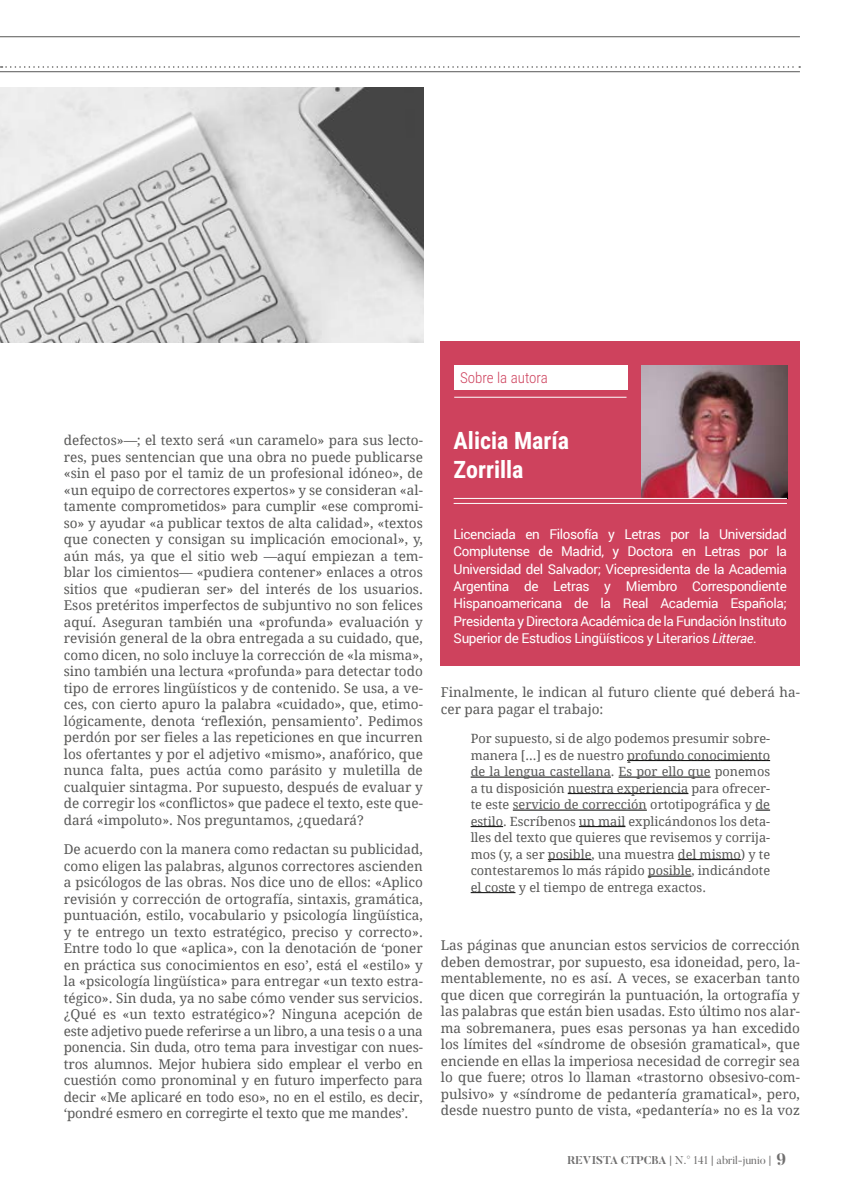
<style>
.page{position:relative;width:851px;height:1191px;background:#fff}
.page>*{position:absolute;margin:0;border:0;box-sizing:border-box;transform-origin:0 0}
.t1{font:700 24px/29.2px "Roboto Condensed";color:#fff}
.t2{font:300 15px "Roboto Condensed";color:#ce425d}
.t3{font:13.5px/16.5px "Droid Serif";color:#575756;text-align:justify}
.t4{font:13.5px/17.2px "Roboto";letter-spacing:-.03em;color:#fff;text-align:justify}
.t5{font:12.75px/16.5px "Droid Serif";color:#575756;text-align:justify}
.t6{font:11.25px "Butler";color:#706f6f}
.s1{font-style:italic}
.s2{font-weight:700}
.s3{font-weight:700;font-size:16.5px}
</style>
<div class="page">
<img style="left:0;top:87px;width:423px;height:255px">
<hr style="left:0;top:36px;width:799px;height:1px;background:#575756">
<hr style="left:0;top:71px;width:799px;height:1px;background:#575756">
<hr style="left:627px;top:760px;width:143px;height:1px;background:#000">
<hr style="left:470px;top:776px;width:140px;height:1px;background:#000">
<hr style="left:618px;top:776px;width:92px;height:1px;background:#000">
<hr style="left:567px;top:793px;width:121px;height:1px;background:#000">
<hr style="left:512px;top:809px;width:134px;height:1px;background:#000">
<svg style="left:755px;top:809px;width:15px;height:1px"></svg>
<hr style="left:470px;top:826px;width:33px;height:1px;background:#000">
<hr style="left:578px;top:826px;width:47px;height:1px;background:#000">
<hr style="left:547px;top:859px;width:44px;height:1px;background:#000">
<hr style="left:677px;top:859px;width:63px;height:1px;background:#000">
<hr style="left:647px;top:875px;width:44px;height:1px;background:#000">
<hr style="left:470px;top:892px;width:45px;height:1px;background:#000">
<div style="left:441px;top:341px;width:358px;height:324px;background:#ce425d"></div>
<img style="left:641px;top:365px;width:146px;height:133px">
<hr style="left:454px;top:397px;width:172px;height:1px;background:#fff">
<div style="left:454px;top:365px;width:174px;height:25px;background:#fff"></div>
<hr style="left:453px;top:498px;width:333px;height:1px;background:#fff">
<hr style="left:453px;top:503px;width:333px;height:1px;background:#fff">
<svg style="left:0;top:66px;width:800px;height:2px"></svg>
<p class="t2" style="left:460px;top:367px;width:89px">Sobre la autora</p>
<p class="t3" style="left:64px;top:432px;width:360px">defectos»—; el texto será «un caramelo» para sus lecto&shy;res, pues sentencian que una obra no puede publicarse «sin el paso por el tamiz de un profesional idóneo», de «un equipo de correctores expertos» y se consideran «al&shy;tamente comprometidos» para cumplir «ese compromi&shy;so» y ayudar «a publicar textos de alta calidad», «textos que conecten y consigan su implicación emocional», y, aún más, ya que el sitio web —aquí empiezan a tem&shy;blar los cimientos— «pudiera contener» enlaces a otros sitios que «pudieran ser» del interés de los usuarios.<br>Esos pretéritos imperfectos de subjuntivo no son felices aquí. Aseguran también una «profunda» evaluación y revisión general de la obra entregada a su cuidado, que, como dicen, no solo incluye la corrección de «la misma», sino también una lectura «profunda» para detectar todo tipo de errores lingüísticos y de contenido. Se usa, a ve&shy;ces, con cierto apuro la palabra «cuidado», que, etimo&shy;lógicamente, denota ‘reflexión, pensamiento’. Pedimos perdón por ser fieles a las repeticiones en que incurren los ofertantes y por el adjetivo «mismo», anafórico, que nunca falta, pues actúa como parásito y muletilla de cualquier sintagma. Por supuesto, después de evaluar y de corregir los «conflictos» que padece el texto, este que&shy;dará «impoluto». Nos preguntamos, ¿quedará?</p>
<p class="t3" style="left:64px;top:841px;width:360px">De acuerdo con la manera como redactan su publicidad, como eligen las palabras, algunos correctores ascienden a psicólogos de las obras. Nos dice uno de ellos: «Aplico revisión y corrección de ortografía, sintaxis, gramática, puntuación, estilo, vocabulario y psicología lingüística, y te entrego un texto estratégico, preciso y correcto».<br>Entre todo lo que «aplica», con la denotación de ‘poner en práctica sus conocimientos en eso’, está el «estilo» y la «psicología lingüística» para entregar «un texto estra&shy;tégico». Sin duda, ya no sabe cómo vender sus servicios. ¿Qué es «un texto estratégico»? Ninguna acepción de este adjetivo puede referirse a un libro, a una tesis o a una ponencia. Sin duda, otro tema para investigar con nues&shy;tros alumnos. Mejor hubiera sido emplear el verbo en cuestión como pronominal y en futuro imperfecto para decir «Me aplicaré en todo eso», no en el estilo, es decir, ‘pondré esmero en corregirte el texto que me mandes’.</p>
<p class="t1" style="left:453px;top:425px;width:117px">Alicia María<br>Zorrilla</p>
<p class="t4" style="left:453px;top:525px;width:335px">Licenciada en Filosofía y Letras por la Universidad Complutense de Madrid, y Doctora en Letras por la Universidad del Salvador; Vicepresidenta de la Academia Argentina de Letras y Miembro Correspondiente Hispanoamericana de la Real Academia Española; Presidenta y Directora Académica de la Fundación Instituto Superior de Estudios Lingüísticos y Literarios <span class="s1">Litterae</span>.</p>
<p class="t3" style="left:441px;top:684px;width:360px">Finalmente, le indican al futuro cliente qué deberá ha&shy;cer para pagar el trabajo:</p>
<p class="t5" style="left:470px;top:730px;width:301px">Por supuesto, si de algo podemos presumir sobre&shy;manera [...] es de nuestro profundo conocimiento de la lengua castellana. Es por ello que ponemos a tu disposición nuestra experiencia para ofrecer&shy;te este servicio de corrección ortotipográfica y de estilo. Escríbenos un mail explicándonos los deta&shy;lles del texto que quieres que revisemos y corrija&shy;mos (y, a ser posible, una muestra del mismo) y te contestaremos lo más rápido posible, indicándote el coste y el tiempo de entrega exactos.</p>
<p class="t3" style="left:441px;top:937px;width:360px">Las páginas que anuncian estos servicios de corrección deben demostrar, por supuesto, esa idoneidad, pero, la&shy;mentablemente, no es así. A veces, se exacerban tanto que dicen que corregirán la puntuación, la ortografía y las palabras que están bien usadas. Esto último nos alar&shy;ma sobremanera, pues esas personas ya han excedido los límites del «síndrome de obsesión gramatical», que enciende en ellas la imperiosa necesidad de corregir sea lo que fuere; otros lo llaman «trastorno obsesivo-com&shy;pulsivo» y «síndrome de pedantería gramatical», pero, desde nuestro punto de vista, «pedantería» no es la voz</p>
<p class="t6" style="left:567px;top:1153px;width:220px"><span class="s2">REVISTA CTPCBA |</span> N.° 141 <span class="s2">|</span> abril-junio <span class="s2">|</span> <span class="s3">9</span></p>
</div>
